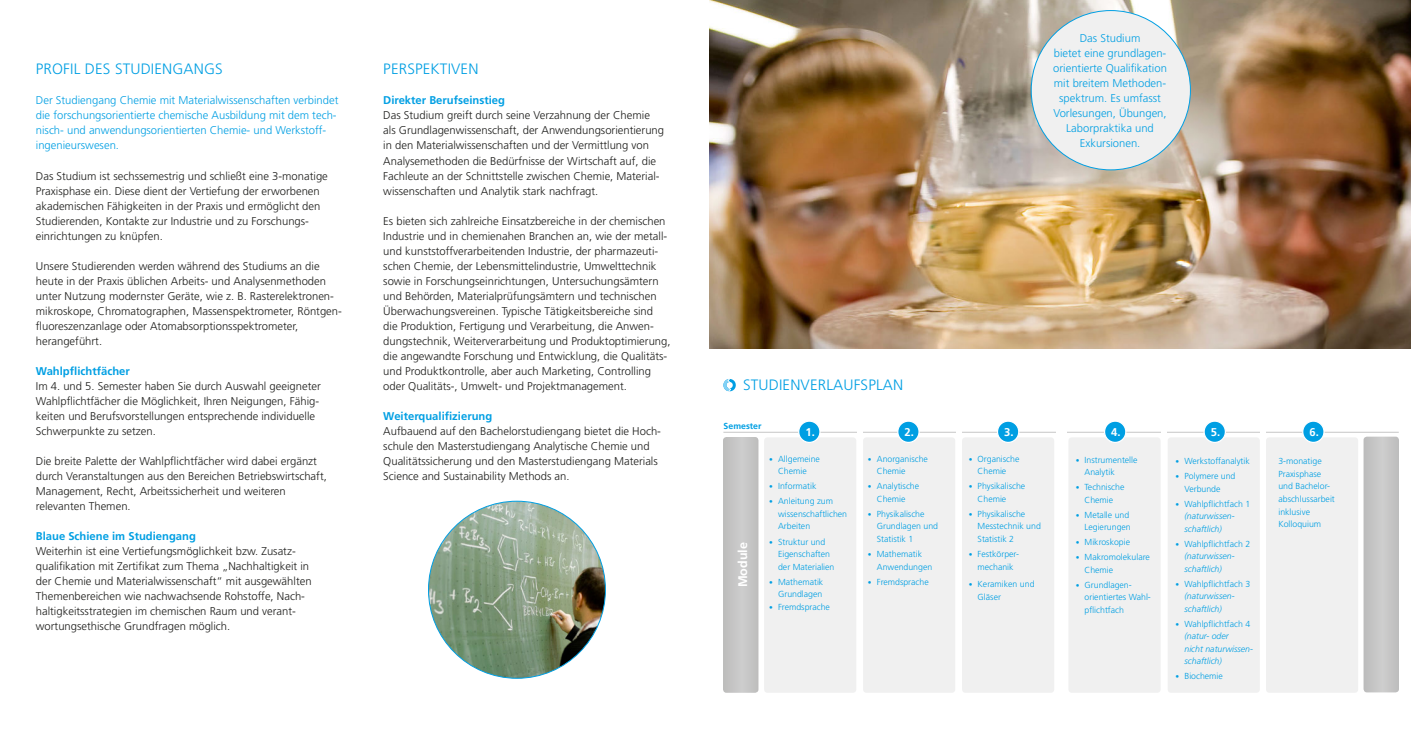
<style>
.page{position:relative;width:1411px;height:745px;background:#fff}
.page>*{position:absolute;margin:0;border:0;box-sizing:border-box;transform-origin:0 0}
.t1{font:300 15px "Frutiger";letter-spacing:.01em;color:#009fe3}
.t2{font:700 12.5px "Frutiger";color:#fff}
.t3{font:300 11.25px/15px "Frutiger";color:#1d1d1b}
.t4{font:300 11.25px/15px "Frutiger";color:#009fe3}
.t5{font:700 11.25px "Frutiger";color:#009fe3}
.t6{font:700 11.25px "Frutiger";color:#fff}
.t7{font:300 8.75px/12.5px "Frutiger";color:#009fe3}
.t8{font:italic 300 8.75px/12.5px "Frutiger";color:#009fe3}
.t9{font:700 8.75px "Frutiger";color:#009fe3}
.s1{font-size:7.5px}
.s2{font-style:normal;font-size:7.5px}
.s3{font-style:normal}
</style>
<div class="page">
<hr style="left:723px;top:431px;width:675px;height:1px;background:#c6c6c6">
<img style="left:428px;top:501px;width:177px;height:176px;border-radius:88px">
<img style="left:709px;top:0;width:701px;height:348px">
<div style="left:1031px;top:11px;width:159px;height:159px;background:#f0f0f0;border-radius:50%"></div>
<div style="left:764px;top:437px;width:92px;height:255px;background:#f0f0f0"></div>
<div style="left:798px;top:421px;width:22px;height:21px;background:#009fe3;border-radius:50%"></div>
<div style="left:798px;top:420px;width:22px;height:23px;border:1px solid #fff;border-radius:50%"></div>
<div style="left:863px;top:437px;width:92px;height:255px;background:#f0f0f0"></div>
<div style="left:897px;top:421px;width:22px;height:21px;background:#009fe3;border-radius:50%"></div>
<div style="left:897px;top:420px;width:22px;height:23px;border:1px solid #fff;border-radius:50%"></div>
<div style="left:962px;top:437px;width:92px;height:255px;background:#f0f0f0"></div>
<div style="left:997px;top:421px;width:21px;height:21px;background:#009fe3;border-radius:50%"></div>
<div style="left:996px;top:420px;width:23px;height:23px;border:1px solid #fff;border-radius:50%"></div>
<div style="left:1068px;top:437px;width:92px;height:255px;background:#f0f0f0"></div>
<div style="left:1104px;top:421px;width:21px;height:21px;background:#009fe3;border-radius:50%"></div>
<div style="left:1103px;top:420px;width:23px;height:23px;border:1px solid #fff;border-radius:50%"></div>
<div style="left:1167px;top:437px;width:92px;height:255px;background:#f0f0f0"></div>
<div style="left:1203px;top:421px;width:22px;height:21px;background:#009fe3;border-radius:50%"></div>
<div style="left:1203px;top:420px;width:22px;height:23px;border:1px solid #fff;border-radius:50%"></div>
<div style="left:1265px;top:437px;width:92px;height:255px;background:#f0f0f0"></div>
<div style="left:1302px;top:421px;width:21px;height:21px;background:#009fe3;border-radius:50%"></div>
<div style="left:1301px;top:420px;width:23px;height:23px;border:1px solid #fff;border-radius:50%"></div>
<svg style="left:723px;top:379px;width:13px;height:13px"></svg>
<div style="left:723px;top:437px;width:35px;height:255px;background:#c5c5c5"></div>
<svg style="left:1363px;top:436px;width:35px;height:256px;background:#c6c6c5"></svg>
<div style="left:856px;top:424px;width:6px;height:18px;background:#fff"></div>
<div style="left:956px;top:420px;width:6px;height:17px;background:#fff"></div>
<div style="left:1056px;top:422px;width:10px;height:18px;background:#fff"></div>
<div style="left:1161px;top:422px;width:5px;height:18px;background:#fff"></div>
<div style="left:1260px;top:422px;width:5px;height:18px;background:#fff"></div>
<h1 class="t1" style="left:36px;top:61px;width:188px">PROFIL DES STUDIENGANGS</h1>
<p class="t4" style="left:36px;top:93px;width:304px">Der Studiengang Chemie mit Materialwissenschaften verbindet die forschungsorientierte chemische Ausbildung mit dem tech&shy;nisch- und anwendungsorientierten Chemie- und Werkstoff&shy;ingenieurswesen.</p>
<p class="t3" style="left:36px;top:168px;width:293px">Das Studium ist sechssemestrig und schließt eine 3-monatige Praxisphase ein. Diese dient der Vertiefung der erworbenen akademischen Fähigkeiten in der Praxis und ermöglicht den Studierenden, Kontakte zur Industrie und zu Forschungs&shy;einrichtungen zu knüpfen.</p>
<p class="t3" style="left:36px;top:258px;width:307px">Unsere Studierenden werden während des Studiums an die heute in der Praxis üblichen Arbeits- und Analysenmethoden unter Nutzung modernster Geräte, wie z. B. Rasterelektronen&shy;mikroskope, Chromatographen, Massenspektrometer, Röntgen&shy;fluoreszenzanlage oder Atomabsorptionsspektrometer, herangeführt.</p>
<p class="t5" style="left:36px;top:364px;width:95px">Wahlpflichtfächer</p>
<p class="t3" style="left:36px;top:378px;width:286px">Im 4. und 5. Semester haben Sie durch Auswahl geeigneter Wahlpflichtfächer die Möglichkeit, Ihren Neigungen, Fähig&shy;keiten und Berufsvorstellungen entsprechende individuelle Schwerpunkte zu setzen.</p>
<p class="t3" style="left:36px;top:453px;width:292px">Die breite Palette der Wahlpflichtfächer wird dabei ergänzt durch Veranstaltungen aus den Bereichen Betriebswirtschaft, Management, Recht, Arbeitssicherheit und weiteren relevanten Themen.</p>
<p class="t5" style="left:36px;top:529px;width:162px">Blaue Schiene im Studiengang</p>
<p class="t3" style="left:36px;top:543px;width:277px">Weiterhin ist eine Vertiefungsmöglichkeit bzw. Zusatz&shy;qualifikation mit Zertifikat zum Thema „Nachhaltigkeit in der Chemie und Materialwissenschaft“ mit ausgewählten Themenbereichen wie nachwachsende Rohstoffe, Nach&shy;haltigkeitsstrategien im chemischen Raum und verant&shy;wortungsethische Grundfragen möglich.</p>
<h1 class="t1" style="left:383px;top:61px;width:97px">PERSPEKTIVEN</h1>
<p class="t5" style="left:383px;top:94px;width:123px">Direkter Berufseinstieg</p>
<p class="t3" style="left:383px;top:108px;width:282px">Das Studium greift durch seine Verzahnung der Chemie als Grundlagenwissenschaft, der Anwendungsorientierung in den Materialwissenschaften und der Vermittlung von Analysemethoden die Bedürfnisse der Wirtschaft auf, die Fachleute an der Schnittstelle zwischen Chemie, Material&shy;wissenschaften und Analytik stark nachfragt.</p>
<p class="t3" style="left:383px;top:213px;width:289px">Es bieten sich zahlreiche Einsatzbereiche in der chemischen Industrie und in chemienahen Branchen an, wie der metall&shy;und kunststoffverarbeitenden Industrie, der pharmazeuti&shy;schen Chemie, der Lebensmittelindustrie, Umwelttechnik sowie in Forschungseinrichtungen, Untersuchungsämtern und Behörden, Materialprüfungsämtern und technischen Überwachungsvereinen. Typische Tätigkeitsbereiche sind<br>die Produktion, Fertigung und Verarbeitung, die Anwen&shy;dungstechnik, Weiterverarbeitung und Produktoptimierung, die angewandte Forschung und Entwicklung, die Qualitäts&shy;und Produktkontrolle, aber auch Marketing, Controlling oder Qualitäts-, Umwelt- und Projektmanagement.</p>
<p class="t5" style="left:383px;top:409px;width:111px">Weiterqualifizierung</p>
<p class="t3" style="left:383px;top:423px;width:279px">Aufbauend auf den Bachelorstudiengang bietet die Hoch&shy;schule den Masterstudiengang Analytische Chemie und Qualitätssicherung und den Masterstudiengang Materials Science and Sustainability Methods an.</p>
<p class="t4" style="left:1053px;top:31px;width:115px;text-align:center">Das Studium<br>bietet eine grundlagen&shy;orientierte Qualifikation mit breitem Methoden&shy;spektrum. Es umfasst<br>Vorlesungen, Übungen,<br>Laborpraktika und<br>Exkursionen.</p>
<h1 class="t1" style="left:743px;top:376px;width:162px">STUDIENVERLAUFSPLAN</h1>
<p class="t9" style="left:723px;top:420px;width:39px">Semester</p>
<p class="t6" style="left:805px;top:424px;width:11px">1.</p>
<p class="t6" style="left:904px;top:424px;width:11px">2.</p>
<p class="t6" style="left:1004px;top:424px;width:11px">3.</p>
<p class="t6" style="left:1111px;top:424px;width:11px">4.</p>
<p class="t6" style="left:1210px;top:424px;width:11px">5.</p>
<p class="t6" style="left:1309px;top:424px;width:11px">6.</p>
<p class="t2" style="left:735px;top:587px;width:47px;rotate:-90deg">Module</p>
<p class="t7" style="left:769px;top:452px;width:52px;text-align:center"><span class="s1">•</span> Allgemeine<br>Chemie</p>
<p class="t7" style="left:769px;top:480px;width:49px"><span class="s1">•</span> Informatik</p>
<p class="t7" style="left:778px;top:495px;width:71px;text-indent:-9px"><span class="s1">•</span> Anleitung zum wissenschaftlichen<br>Arbeiten</p>
<p class="t7" style="left:778px;top:535px;width:58px;text-indent:-9px"><span class="s1">•</span> Struktur und<br>Eigenschaften der Materialien</p>
<p class="t7" style="left:769px;top:575px;width:56px;text-align:right"><span class="s1">•</span> Mathematik<br>Grundlagen</p>
<p class="t7" style="left:769px;top:600px;width:62px"><span class="s1">•</span> Fremdsprache</p>
<p class="t7" style="left:876px;top:452px;width:53px;text-indent:-9px"><span class="s1">•</span> Anorganische<br>Chemie</p>
<p class="t7" style="left:867px;top:480px;width:53px;text-align:center"><span class="s1">•</span> Analytische<br>Chemie</p>
<p class="t7" style="left:876px;top:507px;width:63px;text-indent:-9px"><span class="s1">•</span> Physikalische<br>Grundlagen und<br>Statistik 1</p>
<p class="t7" style="left:876px;top:547px;width:57px;text-indent:-9px"><span class="s1">•</span> Mathematik<br>Anwendungen</p>
<p class="t7" style="left:867px;top:575px;width:62px"><span class="s1">•</span> Fremdsprache</p>
<p class="t7" style="left:968px;top:452px;width:52px;text-align:center"><span class="s1">•</span> Organische<br>Chemie</p>
<p class="t7" style="left:977px;top:480px;width:49px;text-indent:-9px"><span class="s1">•</span> Physikalische<br>Chemie</p>
<p class="t7" style="left:977px;top:507px;width:65px;text-indent:-9px"><span class="s1">•</span> Physikalische<br>Messtechnik und<br>Statistik 2</p>
<p class="t7" style="left:968px;top:547px;width:52px;text-align:center"><span class="s1">•</span> Festkörper&shy;mechanik</p>
<p class="t7" style="left:977px;top:577px;width:58px;text-indent:-9px"><span class="s1">•</span> Keramiken und<br>Gläser</p>
<p class="t7" style="left:1084px;top:453px;width:54px;text-indent:-9px"><span class="s1">•</span> Instrumentelle<br>Analytik</p>
<p class="t7" style="left:1075px;top:480px;width:50px;text-align:center"><span class="s1">•</span> Technische<br>Chemie</p>
<p class="t7" style="left:1075px;top:508px;width:57px;text-align:right"><span class="s1">•</span> Metalle und<br>Legierungen</p>
<p class="t7" style="left:1075px;top:535px;width:56px"><span class="s1">•</span> Mikroskopie</p>
<p class="t7" style="left:1084px;top:550px;width:67px;text-indent:-9px"><span class="s1">•</span> Makromolekulare<br>Chemie</p>
<p class="t7" style="left:1084px;top:578px;width:68px;text-indent:-9px"><span class="s1">•</span> Grundlagen&shy;orientiertes Wahl&shy;pflichtfach</p>
<p class="t7" style="left:1175px;top:454px;width:76px"><span class="s1">•</span> Werkstoffanalytik</p>
<p class="t7" style="left:1184px;top:469px;width:52px;text-indent:-9px"><span class="s1">•</span> Polymere und<br>Verbunde</p>
<p class="t8" style="left:1184px;top:497px;width:67px;text-indent:-9px"><span class="s2">•</span> <span class="s3">Wahlpflichtfach 1 </span>(naturwissen&shy;schaftlich)</p>
<p class="t8" style="left:1184px;top:537px;width:67px;text-indent:-9px"><span class="s2">•</span> <span class="s3">Wahlpflichtfach 2 </span>(naturwissen&shy;schaftlich)</p>
<p class="t8" style="left:1184px;top:577px;width:67px;text-indent:-9px"><span class="s2">•</span> <span class="s3">Wahlpflichtfach 3 </span>(naturwissen&shy;schaftlich)</p>
<p class="t8" style="left:1184px;top:617px;width:70px;text-indent:-9px"><span class="s2">•</span> <span class="s3">Wahlpflichtfach 4 </span>(natur- oder<br>nicht naturwissen&shy;schaftlich)</p>
<p class="t7" style="left:1175px;top:669px;width:49px"><span class="s1">•</span> Biochemie</p>
<p class="t7" style="left:1278px;top:455px;width:58px">3-monatige<br>Praxisphase und Bachelor&shy;abschlussarbeit inklusive<br>Kolloquium</p>
</div>
